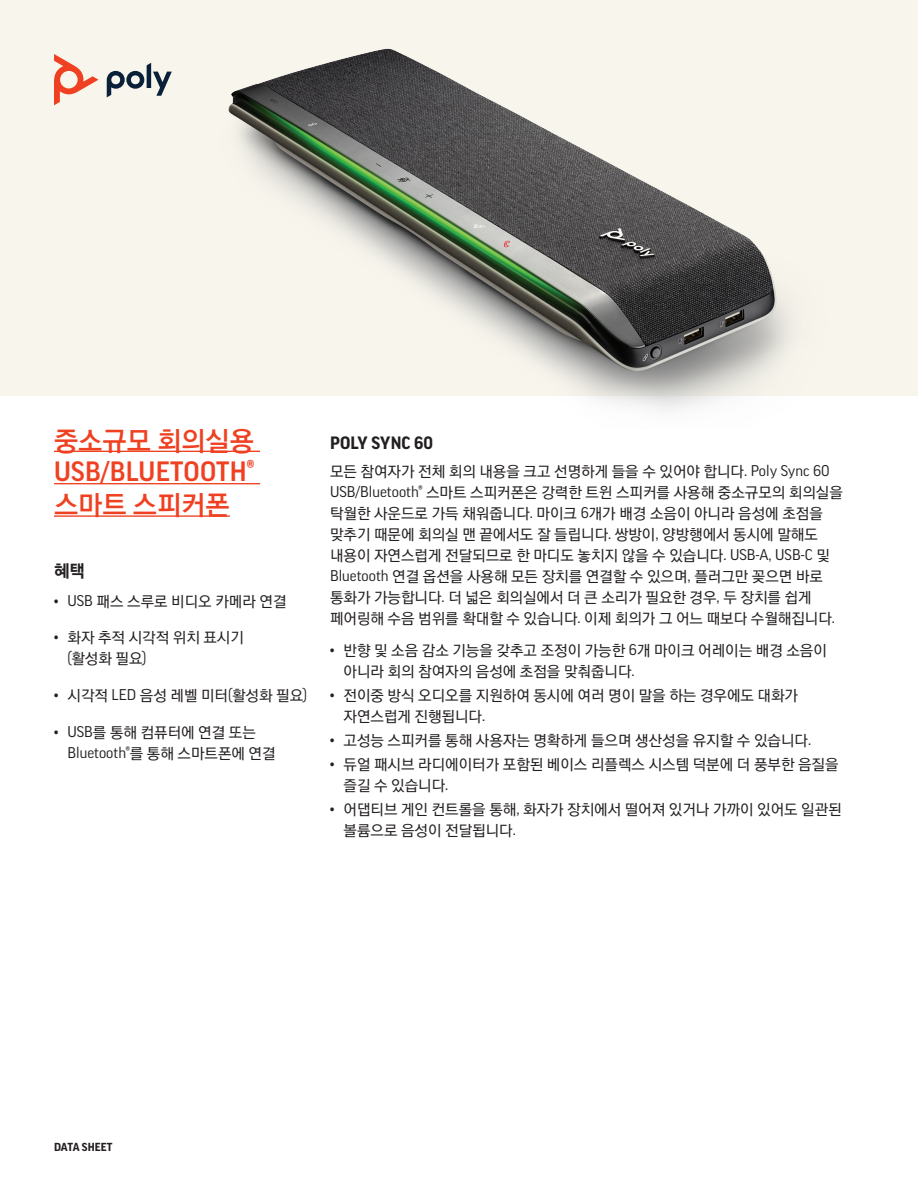
<style>
.page{position:relative;width:918px;height:1188px;background:#fff}
.page>*{position:absolute;margin:0;border:0;box-sizing:border-box;transform-origin:0 0}
.t1{font:27px "YDVYGO540";color:#ef4122}
.t2{font:500 27px "Good Pro";letter-spacing:.01em;color:#ef4122}
.t3{font:700 17.25px "Good Pro";letter-spacing:.01em;color:#231f20}
.t4{font:17.25px "YDVYGO550";color:#231f20}
.t5{font:15px/21px "YDVYGO530";color:#231f20}
.t6{font:15px "Good Pro";color:#231f20}
.t7{font:700 11.25px "Good Pro";letter-spacing:.01em;color:#231f20}
.s1{font-family:"Good Pro"}
.s2{font-family:"YDVYGO530"}
</style>
<div class="page">
<div style="left:0;top:0;width:918px;height:396px;background:#f7f5ec"></div>
<hr style="left:54px;top:451px;width:206px;height:1px;background:#ef4122">
<hr style="left:54px;top:483px;width:206px;height:1px;background:#ef4122">
<hr style="left:54px;top:515px;width:176px;height:2px;background:#ef4122">
<svg style="left:107px;top:63px;width:53px;height:34px"></svg>
<svg style="left:54px;top:54px;width:44px;height:51px"></svg>
<img style="left:160px;top:48px;width:631px;height:363px">
<h1 class="t1" style="left:54px;top:425px;width:202px">중소규모 회의실용</h1>
<h1 class="t2" style="left:54px;top:456px;width:202px">USB/BLUETOOTH®</h1>
<h1 class="t1" style="left:54px;top:490px;width:177px">스마트 스피커폰</h1>
<p class="t4" style="left:54px;top:561px;width:33px">혜택</p>
<p class="t5" style="left:54px;top:591px;width:234px"><span class="s1">• USB</span> 패스 스루로 비디오 카메라 연결</p>
<p class="t5" style="left:68px;top:628px;width:178px;text-indent:-14px"><span class="s1">•</span> 화자 추적 시각적 위치 표시기 <span class="s1">(</span>활성화 필요<span class="s1">)</span></p>
<p class="t5" style="left:54px;top:685px;width:255px"><span class="s1">•</span> 시각적 <span class="s1">LED</span> 음성 레벨 미터<span class="s1">(</span>활성화 필요<span class="s1">)</span></p>
<p class="t5" style="left:54px;top:722px;width:203px"><span class="s1">• USB</span>를 통해 컴퓨터에 연결 또는</p>
<p class="t6" style="left:68px;top:744px;width:210px">Bluetooth®<span class="s2">를 통해 스마트폰에 연결</span></p>
<p class="t3" style="left:330px;top:433px;width:105px">POLY SYNC 60</p>
<p class="t5" style="left:330px;top:462px;width:514px">모든 참여자가 전체 회의 내용을 크고 선명하게 들을 수 있어야 합니다<span class="s1">. Poly Sync 60<br>USB/Bluetooth®</span> 스마트 스피커폰은 강력한 트윈 스피커를 사용해 중소규모의 회의실을 탁월한 사운드로 가득 채워줍니다<span class="s1">.</span> 마이크 <span class="s1">6</span>개가 배경 소음이 아니라 음성에 초점을 맞추기 때문에 회의실 맨 끝에서도 잘 들립니다<span class="s1">.</span> 쌍방이<span class="s1">,</span> 양방행에서 동시에 말해도 내용이 자연스럽게 전달되므로 한 마디도 놓치지 않을 수 있습니다<span class="s1">. USB-A, USB-C</span> 및 <span class="s1">Bluetooth</span> 연결 옵션을 사용해 모든 장치를 연결할 수 있으며<span class="s1">,</span> 플러그만 꽂으면 바로 통화가 가능합니다<span class="s1">.</span> 더 넓은 회의실에서 더 큰 소리가 필요한 경우<span class="s1">,</span> 두 장치를 쉽게 페어링해 수음 범위를 확대할 수 있습니다<span class="s1">.</span> 이제 회의가 그 어느 때보다 수월해집니다<span class="s1">.</span></p>
<p class="t5" style="left:344px;top:640px;width:485px;text-indent:-14px"><span class="s1">•</span> 반향 및 소음 감소 기능을 갖추고 조정이 가능한 <span class="s1">6</span>개 마이크 어레이는 배경 소음이 아니라 회의 참여자의 음성에 초점을 맞춰줍니다<span class="s1">.</span></p>
<p class="t5" style="left:344px;top:685px;width:456px;text-indent:-14px"><span class="s1">•</span> 전이중 방식 오디오를 지원하여 동시에 여러 명이 말을 하는 경우에도 대화가 자연스럽게 진행됩니다<span class="s1">.</span></p>
<p class="t5" style="left:330px;top:730px;width:483px"><span class="s1">•</span> 고성능 스피커를 통해 사용자는 명확하게 들으며 생산성을 유지할 수 있습니다<span class="s1">.</span></p>
<p class="t5" style="left:344px;top:754px;width:497px;text-indent:-14px"><span class="s1">•</span> 듀얼 패시브 라디에이터가 포함된 베이스 리플렉스 시스템 덕분에 더 풍부한 음질을 즐길 수 있습니다<span class="s1">.</span></p>
<p class="t5" style="left:344px;top:799px;width:500px;text-indent:-14px"><span class="s1">•</span> 어댑티브 게인 컨트롤을 통해<span class="s1">,</span> 화자가 장치에서 떨어져 있거나 가까이 있어도 일관된 볼륨으로 음성이 전달됩니다<span class="s1">.</span></p>
<p class="t7" style="left:54px;top:1141px;width:60px">DATA SHEET</p>
</div>
